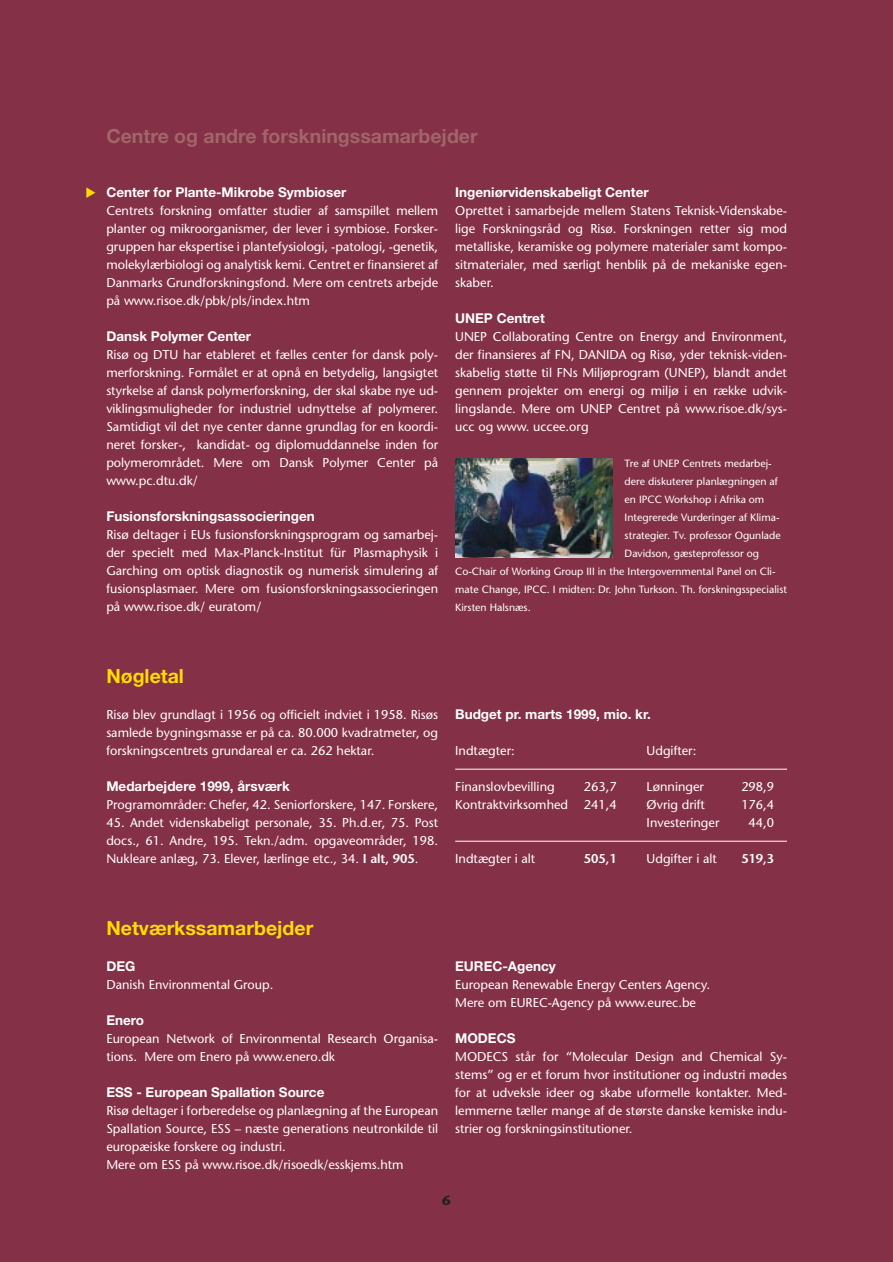
<style>
.page{position:relative;width:893px;height:1262px;background:#fff}
.page>*{position:absolute;margin:0;border:0;box-sizing:border-box;transform-origin:0 0}
.t1{font:700 19.5px "Helvetica Neue";color:#a1656a}
.t2{font:700 19.5px "Helvetica Neue";color:#ffdc01}
.t3{font:700 13.5px "Helvetica Neue";color:#fff}
.t4{font:700 13.5px "Stone Sans";color:#231f20}
.t5{font:12.75px/18px "Stone Sans";color:#fff;text-align:justify}
.t6{font:600 12.75px "Stone Sans";color:#fff}
.t7{font:10.5px "Stone Sans";color:#fff}
.s1{font-weight:600}
</style>
<div class="page">
<div style="left:0;top:0;width:892px;height:1262px;background:#843046"></div>
<hr style="left:455px;top:768px;width:332px;height:1px;background:#fff">
<hr style="left:455px;top:840px;width:332px;height:1px;background:#fff">
<img style="left:455px;top:458px;width:157px;height:99px">
<h1 class="t1" style="left:106px;top:129px;width:373px">Centre og andre forskningssamarbejder</h1>
<p class="t3" style="left:106px;top:187px;width:241px">Center for Plante-Mikrobe Symbioser</p>
<p class="t5" style="left:106px;top:202px;width:333px">Centrets forskning omfatter studier af samspillet mellem planter og mikroorganismer, der lever i symbiose. Forsker&shy;gruppen har ekspertise i plantefysiologi, -patologi, -genetik, molekylærbiologi og analytisk kemi. Centret er finansieret af Danmarks Grundforskningsfond. Mere om centrets arbejde på www.risoe.dk/pbk/pls/index.htm</p>
<p class="t3" style="left:106px;top:331px;width:146px">Dansk Polymer Center</p>
<p class="t5" style="left:106px;top:346px;width:333px">Risø og DTU har etableret et fælles center for dansk poly&shy;merforskning. Formålet er at opnå en betydelig, langsigtet styrkelse af dansk polymerforskning, der skal skabe nye ud&shy;viklingsmuligheder for industriel udnyttelse af polymerer.<br>Samtidigt vil det nye center danne grundlag for en koordi&shy;neret forsker-, kandidat- og diplomuddannelse inden for polymerområdet. Mere om Dansk Polymer Center på www.pc.dtu.dk/</p>
<p class="t3" style="left:106px;top:511px;width:210px">Fusionsforskningsassocieringen</p>
<p class="t5" style="left:106px;top:526px;width:333px">Risø deltager i EUs fusionsforskningsprogram og samarbej&shy;der specielt med Max-Planck-Institut für Plasmaphysik i Garching om optisk diagnostik og numerisk simulering af fusionsplasmaer. Mere om fusionsforskningsassocieringen på www.risoe.dk/ euratom/</p>
<p class="t3" style="left:455px;top:187px;width:195px">Ingeniørvidenskabeligt Center</p>
<p class="t5" style="left:455px;top:202px;width:333px">Oprettet i samarbejde mellem Statens Teknisk-Videnskabe&shy;lige Forskningsråd og Risø. Forskningen retter sig mod metalliske, keramiske og polymere materialer samt kompo&shy;sitmaterialer, med særligt henblik på de mekaniske egen&shy;skaber.</p>
<p class="t3" style="left:455px;top:313px;width:91px">UNEP Centret</p>
<p class="t5" style="left:455px;top:328px;width:333px">UNEP Collaborating Centre on Energy and Environment, der finansieres af FN, DANIDA og Risø, yder teknisk-viden&shy;skabelig støtte til FNs Miljøprogram (UNEP), blandt andet gennem projekter om energi og miljø i en række udvik&shy;lingslande. Mere om UNEP Centret på www.risoe.dk/sys&shy;ucc og www. uccee.org</p>
<p class="t7" style="left:624px;top:459px;width:149px">Tre af UNEP Centrets medarbej-</p>
<p class="t7" style="left:624px;top:477px;width:155px">dere diskuterer planlægningen af</p>
<p class="t7" style="left:624px;top:495px;width:141px">en IPCC Workshop i Afrika om</p>
<p class="t7" style="left:624px;top:513px;width:156px">Integrerede Vurderinger af Klima-</p>
<p class="t7" style="left:624px;top:531px;width:158px">strategier. Tv. professor Ogunlade</p>
<p class="t7" style="left:624px;top:549px;width:136px">Davidson, gæsteprofessor og</p>
<p class="t7" style="left:455px;top:567px;width:322px">Co-Chair of Working Group III in the Intergovernmental Panel on Cli-</p>
<p class="t7" style="left:455px;top:585px;width:333px">mate Change, IPCC. I midten: Dr. John Turkson. Th. forskningsspecialist</p>
<p class="t7" style="left:455px;top:603px;width:77px">Kirsten Halsnæs.</p>
<h1 class="t2" style="left:106px;top:669px;width:79px">Nøgletal</h1>
<p class="t5" style="left:106px;top:706px;width:333px">Risø blev grundlagt i 1956 og officielt indviet i 1958. Risøs samlede bygningsmasse er på ca. 80.000 kvadratmeter, og forskningscentrets grundareal er ca. 262 hektar.</p>
<p class="t3" style="left:106px;top:781px;width:185px">Medarbejdere 1999, årsværk</p>
<p class="t5" style="left:106px;top:796px;width:333px">Programområder: Chefer, 42. Seniorforskere, 147. Forskere,</p>
<p class="t5" style="left:106px;top:814px;width:333px">45. Andet videnskabeligt personale, 35. Ph.d.er, 75. Post docs., 61. Andre, 195. Tekn./adm. opgaveområder, 198.<br>Nukleare anlæg, 73. Elever, lærlinge etc., 34. <span class="s1">I alt, 905</span>.</p>
<p class="t3" style="left:455px;top:709px;width:197px">Budget pr. marts 1999, mio. kr.</p>
<p class="t5" style="left:455px;top:742px;width:61px">Indtægter:</p>
<p class="t5" style="left:646px;top:742px;width:51px">Udgifter:</p>
<p class="t5" style="left:455px;top:778px;width:101px">Finanslovbevilling</p>
<p class="t5" style="left:584px;top:778px;width:34px">263,7</p>
<p class="t5" style="left:646px;top:778px;width:59px">Lønninger</p>
<p class="t5" style="left:741px;top:778px;width:34px">298,9</p>
<p class="t5" style="left:455px;top:796px;width:163px">Kontraktvirksomhed 241,4</p>
<p class="t5" style="left:646px;top:796px;width:60px">Øvrig drift</p>
<p class="t5" style="left:741px;top:796px;width:34px">176,4</p>
<p class="t5" style="left:646px;top:814px;width:74px">Investeringer</p>
<p class="t5" style="left:748px;top:814px;width:27px">44,0</p>
<p class="t5" style="left:455px;top:850px;width:82px">Indtægter i alt</p>
<p class="t6" style="left:584px;top:853px;width:34px">505,1</p>
<p class="t5" style="left:646px;top:850px;width:72px">Udgifter i alt</p>
<p class="t6" style="left:741px;top:853px;width:34px">519,3</p>
<h1 class="t2" style="left:106px;top:921px;width:208px">Netværkssamarbejder</h1>
<p class="t3" style="left:106px;top:961px;width:30px">DEG</p>
<p class="t5" style="left:106px;top:976px;width:169px">Danish Environmental Group.</p>
<p class="t3" style="left:106px;top:1015px;width:39px">Enero</p>
<p class="t5" style="left:106px;top:1030px;width:333px">European Network of Environmental Research Organisa&shy;tions. Mere om Enero på www.enero.dk</p>
<p class="t3" style="left:106px;top:1087px;width:219px">ESS - European Spallation Source</p>
<p class="t5" style="left:106px;top:1102px;width:333px;text-align:left">Risø deltager i forberedelse og planlægning af the European Spallation Source, ESS – næste generations neutronkilde til europæiske forskere og industri.<br>Mere om ESS på www.risoe.dk/risoedk/esskjems.htm</p>
<p class="t3" style="left:455px;top:961px;width:102px">EUREC-Agency</p>
<p class="t5" style="left:455px;top:976px;width:256px">European Renewable Energy Centers Agency.<br>Mere om EUREC-Agency på www.eurec.be</p>
<p class="t3" style="left:455px;top:1033px;width:62px">MODECS</p>
<p class="t5" style="left:455px;top:1048px;width:333px">MODECS står for “Molecular Design and Chemical Sy&shy;stems” og er et forum hvor institutioner og industri mødes for at udveksle ideer og skabe uformelle kontakter. Med&shy;lemmerne tæller mange af de største danske kemiske indu&shy;strier og forskningsinstitutioner.</p>
<p class="t4" style="left:442px;top:1195px;width:10px">6</p>
</div>
